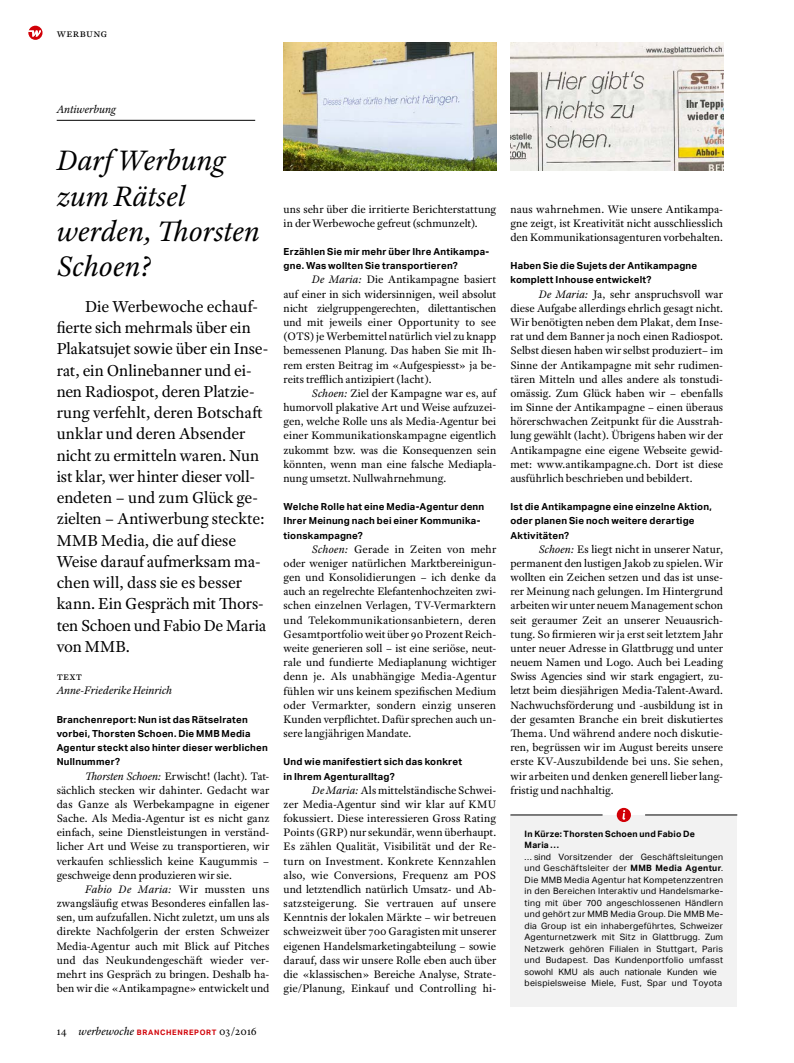
<style>
.page{position:relative;width:794px;height:1063px;background:#fff}
.page>*{position:absolute;margin:0;border:0;box-sizing:border-box;transform-origin:0 0}
.t1{font:italic 30px/35.4px "Adobe Text Pro";letter-spacing:-.005em;color:#000}
.t2{font:16.88px/21.2px "Adobe Text Pro";letter-spacing:-.01em;color:#000}
.t3{font:11.5px/14.1px "Adobe Text Pro";letter-spacing:.005em;color:#000;text-align:justify}
.t4{font:italic 11.5px "Adobe Text Pro";color:#000}
.t5{font:11.5px "Adobe Text Pro";letter-spacing:.03em;color:#000}
.t6{font:700 9.75px/14.1px "Aktiv Grotesk";letter-spacing:.025em;color:#000}
.t7{font:8.75px/11.5px "Aktiv Grotesk";letter-spacing:.03em;color:#000}
.t8{font:700 8.75px/11.5px "Aktiv Grotesk";letter-spacing:.025em;color:#000}
.t9{font:700 7.5px "Aktiv Grotesk";letter-spacing:.085em;color:#d10007}
.s1{font-style:italic}
.s2{font-family:"Adobe Text Pro";font-weight:400;font-size:11.5px;color:#000}
.s3{font-family:"Adobe Text Pro";font-weight:400;font-style:italic;font-size:11.5px;color:#000}
.s4{font-weight:700}
</style>
<div class="page">
<svg style="left:28px;top:26px;width:15px;height:14px"></svg>
<hr style="left:57px;top:120px;width:198px;height:1px;background:#000">
<div style="left:510px;top:815px;width:227px;height:191px;background:#f2f2f2"></div>
<div style="left:617px;top:808px;width:14px;height:14px;background:#d10007;border-radius:50%"></div>
<svg style="left:622px;top:810px;width:3px;height:10px"></svg>
<hr style="left:645px;top:815px;width:92px;height:1px;background:#000">
<hr style="left:510px;top:815px;width:92px;height:1px;background:#000">
<img style="left:283px;top:43px;width:213px;height:127px">
<img style="left:510px;top:43px;width:213px;height:127px">
<p class="t5" style="left:57px;top:26px;width:52px">Werbung</p>
<p class="t4" style="left:57px;top:102px;width:61px">Antiwerbung</p>
<h1 class="t1" style="left:57px;top:142px;width:204px">Darf Werbung zum Rätsel werden, Thorsten<br>Schoen?</h1>
<p class="t2" style="left:57px;top:295px;width:213px;text-indent:28px">Die Werbewoche echauf&shy;fierte sich mehrmals über ein<br>Plakatsujet sowie über ein Inse&shy;rat, ein Onlinebanner und ei&shy;nen Radiospot, deren Platzie&shy;rung verfehlt, deren Botschaft unklar und deren Absender nicht zu ermitteln waren. Nun ist klar, wer hinter dieser voll&shy;endeten – und zum Glück ge&shy;zielten – Antiwerbung steckte:<br>MMB Media, die auf diese<br>Weise darauf aufmerksam ma&shy;chen will, dass sie es besser kann. Ein Gespräch mit Thors&shy;ten Schoen und Fabio De Maria von MMB.</p>
<p class="t3" style="left:57px;top:669px;width:27px">Text</p>
<p class="t4" style="left:57px;top:684px;width:117px">Anne-Friederike Heinrich</p>
<p class="t6" style="left:57px;top:712px;width:213px">Branchenreport: Nun ist das Rätselraten vorbei, Thorsten Schoen. Die MMB Media Agentur steckt also hinter dieser werblichen Nullnummer?</p>
<p class="t3" style="left:57px;top:769px;width:214px;text-indent:28px"><span class="s1">Thorsten Schoen:</span> Erwischt! (lacht). Tat&shy;sächlich stecken wir dahinter. Gedacht war das Ganze als Werbekampagne in eigener Sache. Als Media-Agentur ist es nicht ganz einfach, seine Dienstleistungen in verständ&shy;licher Art und Weise zu transportieren, wir verkaufen schliesslich keine Kaugummis – geschweige denn produzieren wir sie.</p>
<p class="t3" style="left:57px;top:882px;width:214px;text-indent:28px"><span class="s1">Fabio De Maria:</span> Wir mussten uns zwangsläufig etwas Besonderes einfallen las&shy;sen, um aufzufallen. Nicht zuletzt, um uns als direkte Nachfolgerin der ersten Schweizer Media-Agentur auch mit Blick auf Pitches und das Neukundengeschäft wieder ver&shy;mehrt ins Gespräch zu bringen. Deshalb ha&shy;ben wir die «Antikampagne» entwickelt und</p>
<p class="t9" style="left:57px;top:1028px;width:202px"><span class="s2">14</span> <span class="s3">werbewoche</span> BRANCHENREPORT <span class="s2">03/2016</span></p>
<p class="t3" style="left:283px;top:202px;width:214px">uns sehr über die irritierte Berichterstattung in der Werbewoche gefreut (schmunzelt).</p>
<p class="t6" style="left:283px;top:245px;width:207px">Erzählen Sie mir mehr über Ihre Antikampa&shy;gne. Was wollten Sie transportieren?</p>
<p class="t3" style="left:283px;top:273px;width:214px;text-indent:28px"><span class="s1">De Maria:</span> Die Antikampagne basiert auf einer in sich widersinnigen, weil absolut nicht zielgruppengerechten, dilettantischen und mit jeweils einer Opportunity to see (OTS) je Werbemittel natürlich viel zu knapp bemessenen Planung. Das haben Sie mit Ih&shy;rem ersten Beitrag im «Aufgespiesst» ja be&shy;reits trefflich antizipiert (lacht).</p>
<p class="t3" style="left:283px;top:386px;width:214px;text-indent:28px"><span class="s1">Schoen:</span> Ziel der Kampagne war es, auf humorvoll plakative Art und Weise aufzuzei&shy;gen, welche Rolle uns als Media-Agentur bei einer Kommunikationskampagne eigentlich zukommt bzw. was die Konsequenzen sein könnten, wenn man eine falsche Mediapla&shy;nung umsetzt. Nullwahrnehmung.</p>
<p class="t6" style="left:283px;top:500px;width:202px">Welche Rolle hat eine Media-Agentur denn<br>Ihrer Meinung nach bei einer Kommunika&shy;tionskampagne?</p>
<p class="t3" style="left:283px;top:542px;width:214px;text-indent:28px"><span class="s1">Schoen:</span> Gerade in Zeiten von mehr oder weniger natürlichen Marktbereinigun&shy;gen und Konsolidierungen – ich denke da auch an regelrechte Elefantenhochzeiten zwi&shy;schen einzelnen Verlagen, TV-Vermarktern und Telekommunikationsanbietern, deren Gesamtportfolio weit über 90 Prozent Reich&shy;weite generieren soll – ist eine seriöse, neut&shy;rale und fundierte Mediaplanung wichtiger denn je. Als unabhängige Media-Agentur fühlen wir uns keinem spezifischen Medium oder Vermarkter, sondern einzig unseren Kunden verpflichtet. Dafür sprechen auch un&shy;sere langjährigen Mandate.</p>
<p class="t6" style="left:283px;top:755px;width:180px">Und wie manifestiert sich das konkret in Ihrem Agenturalltag?</p>
<p class="t3" style="left:283px;top:783px;width:214px;text-indent:28px"><span class="s1">De Maria:</span> Als mittelständische Schwei&shy;zer Media-Agentur sind wir klar auf KMU fokussiert. Diese interessieren Gross Rating Points (GRP) nur sekundär, wenn überhaupt.<br>Es zählen Qualität, Visibilität und der Re&shy;turn on Investment. Konkrete Kennzahlen also, wie Conversions, Frequenz am POS und letztendlich natürlich Umsatz- und Ab&shy;satzsteigerung. Sie vertrauen auf unsere Kenntnis der lokalen Märkte – wir betreuen schweizweit über 700 Garagisten mit unserer eigenen Handelsmarketingabteilung – sowie darauf, dass wir unsere Rolle eben auch über die «klassischen» Bereiche Analyse, Strate&shy;gie/Planung, Einkauf und Controlling hi-</p>
<p class="t3" style="left:510px;top:202px;width:214px">naus wahrnehmen. Wie unsere Antikampa&shy;gne zeigt, ist Kreativität nicht ausschliesslich den Kommunikationsagenturen vorbehalten.</p>
<p class="t6" style="left:510px;top:259px;width:188px">Haben Sie die Sujets der Antikampagne komplett Inhouse entwickelt?</p>
<p class="t3" style="left:510px;top:287px;width:214px;text-indent:28px"><span class="s1">De Maria:</span> Ja, sehr anspruchsvoll war diese Aufgabe allerdings ehrlich gesagt nicht.<br>Wir benötigten neben dem Plakat, dem Inse&shy;rat und dem Banner ja noch einen Radiospot.<br>Selbst diesen haben wir selbst produziert– im Sinne der Antikampagne mit sehr rudimen&shy;tären Mitteln und alles andere als tonstudi&shy;omässig. Zum Glück haben wir – ebenfalls im Sinne der Antikampagne – einen überaus hörerschwachen Zeitpunkt für die Ausstrah&shy;lung gewählt (lacht). Übrigens haben wir der Antikampagne eine eigene Webseite gewid&shy;met: www.antikampagne.ch. Dort ist diese ausführlich beschrieben und bebildert.</p>
<p class="t6" style="left:510px;top:500px;width:203px">Ist die Antikampagne eine einzelne Aktion, oder planen Sie noch weitere derartige<br>Aktivitäten?</p>
<p class="t3" style="left:510px;top:542px;width:214px;text-indent:28px"><span class="s1">Schoen:</span> Es liegt nicht in unserer Natur, permanent den lustigen Jakob zu spielen. Wir wollten ein Zeichen setzen und das ist unse&shy;rer Meinung nach gelungen. Im Hintergrund arbeiten wir unter neuem Management schon seit geraumer Zeit an unserer Neuausrich&shy;tung. So firmieren wir ja erst seit letztem Jahr unter neuer Adresse in Glattbrugg und unter neuem Namen und Logo. Auch bei Leading Swiss Agencies sind wir stark engagiert, zu&shy;letzt beim diesjährigen Media-Talent-Award.<br>Nachwuchsförderung und -ausbildung ist in der gesamten Branche ein breit diskutiertes Thema. Und während andere noch diskutie&shy;ren, begrüssen wir im August bereits unsere erste KV-Auszubildende bei uns. Sie sehen, wir arbeiten und denken generell lieber lang&shy;fristig und nachhaltig.</p>
<p class="t8" style="left:524px;top:828px;width:172px">In Kürze: Thorsten Schoen und Fabio De<br>Maria …</p>
<p class="t7" style="left:524px;top:851px;width:200px">… sind Vorsitzender der Geschäftsleitungen und Geschäftsleiter der <span class="s4">MMB Media Agentur</span>.<br>Die MMB Media Agentur hat Kompetenzzentren in den Bereichen Interaktiv und Handelsmarke&shy;ting mit über 700 angeschlossenen Händlern und gehört zur MMB Media Group. Die MMB Me&shy;dia Group ist ein inhabergeführtes, Schweizer Agenturnetzwerk mit Sitz in Glattbrugg. Zum Netzwerk gehören Filialen in Stuttgart, Paris und Budapest. Das Kundenportfolio umfasst sowohl KMU als auch nationale Kunden wie beispielsweise Miele, Fust, Spar und Toyota</p>
</div>
